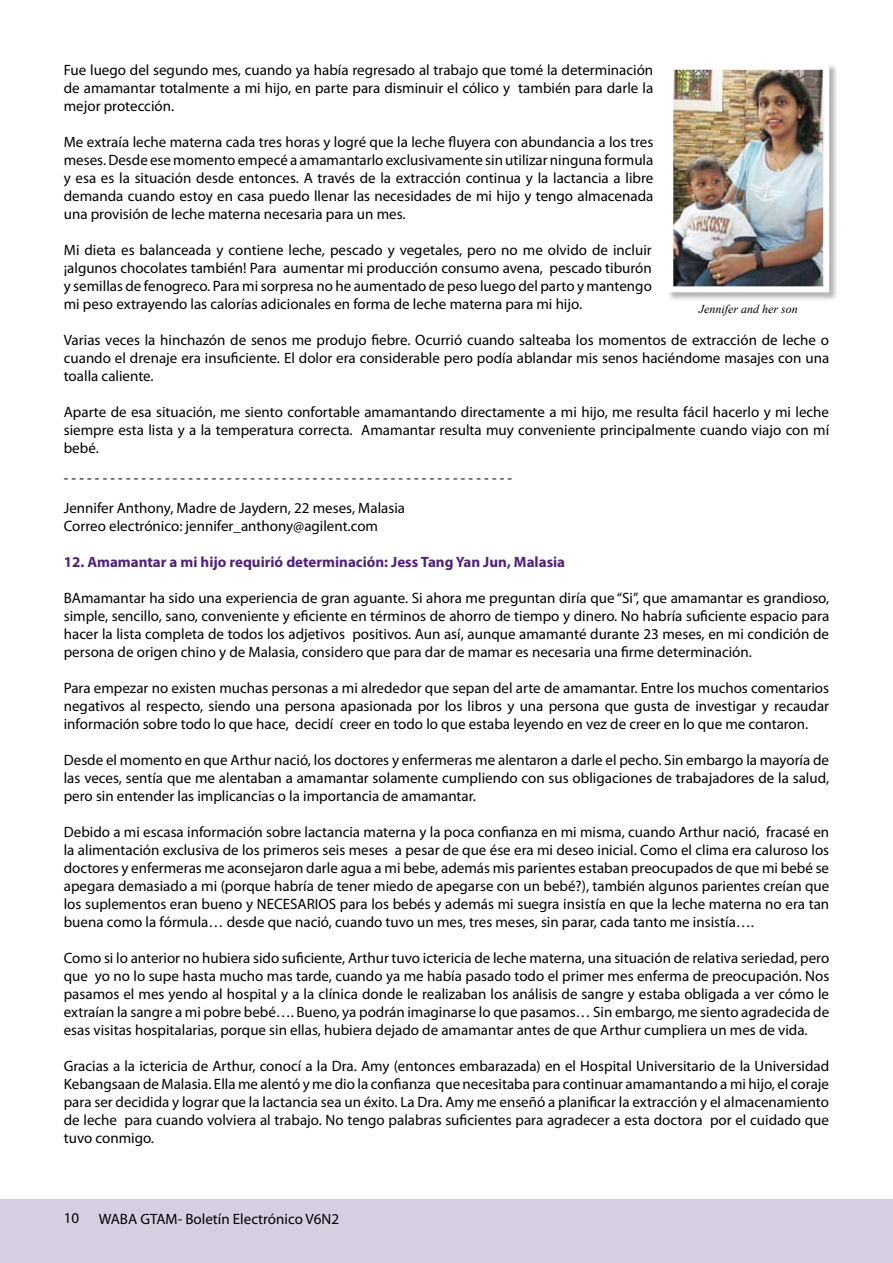
<style>
.page{position:relative;width:893px;height:1263px;background:#fff}
.page>*{position:absolute;margin:0;border:0;box-sizing:border-box;transform-origin:0 0}
.t1{font:15px/18px "Myriad Pro";color:#000;text-align:justify}
.t2{font:700 15px "Myriad Pro";color:#512178}
.t3{font:italic 12px "Times New Roman";color:#000}
</style>
<div class="page">
<div style="left:0;top:1199px;width:893px;height:64px;background:#d7cee2"></div>
<div style="left:666px;top:63px;width:173px;height:239px;background:#000;opacity:.3"></div>
<img style="left:674px;top:71px;width:148px;height:214px">
<div style="left:667px;top:64px;width:162px;height:228px;border:6px solid #fff"></div>
<p class="t1" style="left:64px;top:61px;width:591px">Fue luego del segundo mes, cuando ya había regresado al trabajo que tomé la determinación de amamantar totalmente a mi hijo, en parte para disminuir el cólico y también para darle la mejor protección.</p>
<p class="t1" style="left:64px;top:133px;width:591px">Me extraía leche materna cada tres horas y logré que la leche fluyera con abundancia a los tres meses. Desde ese momento empecé a amamantarlo exclusivamente sin utilizar ninguna formula y esa es la situación desde entonces. A través de la extracción continua y la lactancia a libre demanda cuando estoy en casa puedo llenar las necesidades de mi hijo y tengo almacenada una provisión de leche materna necesaria para un mes.</p>
<p class="t1" style="left:64px;top:241px;width:590px">Mi dieta es balanceada y contiene leche, pescado y vegetales, pero no me olvido de incluir ¡algunos chocolates también! Para aumentar mi producción consumo avena, pescado tiburón y semillas de fenogreco. Para mi sorpresa no he aumentado de peso luego del parto y mantengo mi peso extrayendo las calorías adicionales en forma de leche materna para mi hijo.</p>
<p class="t1" style="left:64px;top:331px;width:767px">Varias veces la hinchazón de senos me produjo fiebre. Ocurrió cuando salteaba los momentos de extracción de leche o cuando el drenaje era insuficiente. El dolor era considerable pero podía ablandar mis senos haciéndome masajes con una toalla caliente.</p>
<p class="t1" style="left:64px;top:403px;width:767px">Aparte de esa situación, me siento confortable amamantando directamente a mi hijo, me resulta fácil hacerlo y mi leche siempre esta lista y a la temperatura correcta. Amamantar resulta muy conveniente principalmente cuando viajo con mí bebé.</p>
<p class="t1" style="left:64px;top:463px;width:450px;line-height:30px">- - - - - - - - - - - - - - - - - - - - - - - - - - - - - - - - - - - - - - - - - - - - - - - - - - - - - - - - - -<br>Jennifer Anthony, Madre de Jaydern, 22 meses, Malasia</p>
<p class="t1" style="left:64px;top:517px;width:316px">Correo electrónico: jennifer_anthony@agilent.com</p>
<p class="t2" style="left:64px;top:552px;width:503px">12. Amamantar a mi hijo requirió determinación: Jess Tang Yan Jun, Malasia</p>
<p class="t1" style="left:64px;top:589px;width:767px">BAmamantar ha sido una experiencia de gran aguante. Si ahora me preguntan diría que “Si”, que amamantar es grandioso, simple, sencillo, sano, conveniente y eficiente en términos de ahorro de tiempo y dinero. No habría suficiente espacio para hacer la lista completa de todos los adjetivos positivos. Aun así, aunque amamanté durante 23 meses, en mi condición de persona de origen chino y de Malasia, considero que para dar de mamar es necesaria una firme determinación.</p>
<p class="t1" style="left:64px;top:679px;width:767px">Para empezar no existen muchas personas a mi alrededor que sepan del arte de amamantar. Entre los muchos comentarios negativos al respecto, siendo una persona apasionada por los libros y una persona que gusta de investigar y recaudar información sobre todo lo que hace, decidí creer en todo lo que estaba leyendo en vez de creer en lo que me contaron.</p>
<p class="t1" style="left:64px;top:751px;width:767px">Desde el momento en que Arthur nació, los doctores y enfermeras me alentaron a darle el pecho. Sin embargo la mayoría de las veces, sentía que me alentaban a amamantar solamente cumpliendo con sus obligaciones de trabajadores de la salud, pero sin entender las implicancias o la importancia de amamantar.</p>
<p class="t1" style="left:64px;top:823px;width:767px">Debido a mi escasa información sobre lactancia materna y la poca confianza en mi misma, cuando Arthur nació, fracasé en la alimentación exclusiva de los primeros seis meses a pesar de que ése era mi deseo inicial. Como el clima era caluroso los doctores y enfermeras me aconsejaron darle agua a mi bebe, además mis parientes estaban preocupados de que mi bebé se apegara demasiado a mi (porque habría de tener miedo de apegarse con un bebé?), también algunos parientes creían que los suplementos eran bueno y NECESARIOS para los bebés y además mi suegra insistía en que la leche materna no era tan buena como la fórmula… desde que nació, cuando tuvo un mes, tres meses, sin parar, cada tanto me insistía….</p>
<p class="t1" style="left:64px;top:949px;width:767px">Como si lo anterior no hubiera sido suficiente, Arthur tuvo ictericia de leche materna, una situación de relativa seriedad, pero que yo no lo supe hasta mucho mas tarde, cuando ya me había pasado todo el primer mes enferma de preocupación. Nos pasamos el mes yendo al hospital y a la clínica donde le realizaban los análisis de sangre y estaba obligada a ver cómo le extraían la sangre a mi pobre bebé…. Bueno, ya podrán imaginarse lo que pasamos… Sin embargo, me siento agradecida de esas visitas hospitalarias, porque sin ellas, hubiera dejado de amamantar antes de que Arthur cumpliera un mes de vida.</p>
<p class="t1" style="left:64px;top:1057px;width:767px">Gracias a la ictericia de Arthur, conocí a la Dra. Amy (entonces embarazada) en el Hospital Universitario de la Universidad Kebangsaan de Malasia. Ella me alentó y me dio la confianza que necesitaba para continuar amamantando a mi hijo, el coraje para ser decidida y lograr que la lactancia sea un éxito. La Dra. Amy me enseñó a planificar la extracción y el almacenamiento de leche para cuando volviera al trabajo. No tengo palabras suficientes para agradecer a esta doctora por el cuidado que tuvo conmigo.</p>
<p class="t3" style="left:699px;top:300px;width:100px">Jennifer and her son</p>
<p class="t1" style="left:64px;top:1209px;width:17px">1 0</p>
<p class="t1" style="left:99px;top:1209px;width:242px">WABA GTAM- Boletín Electrónico V6N2</p>
</div>
